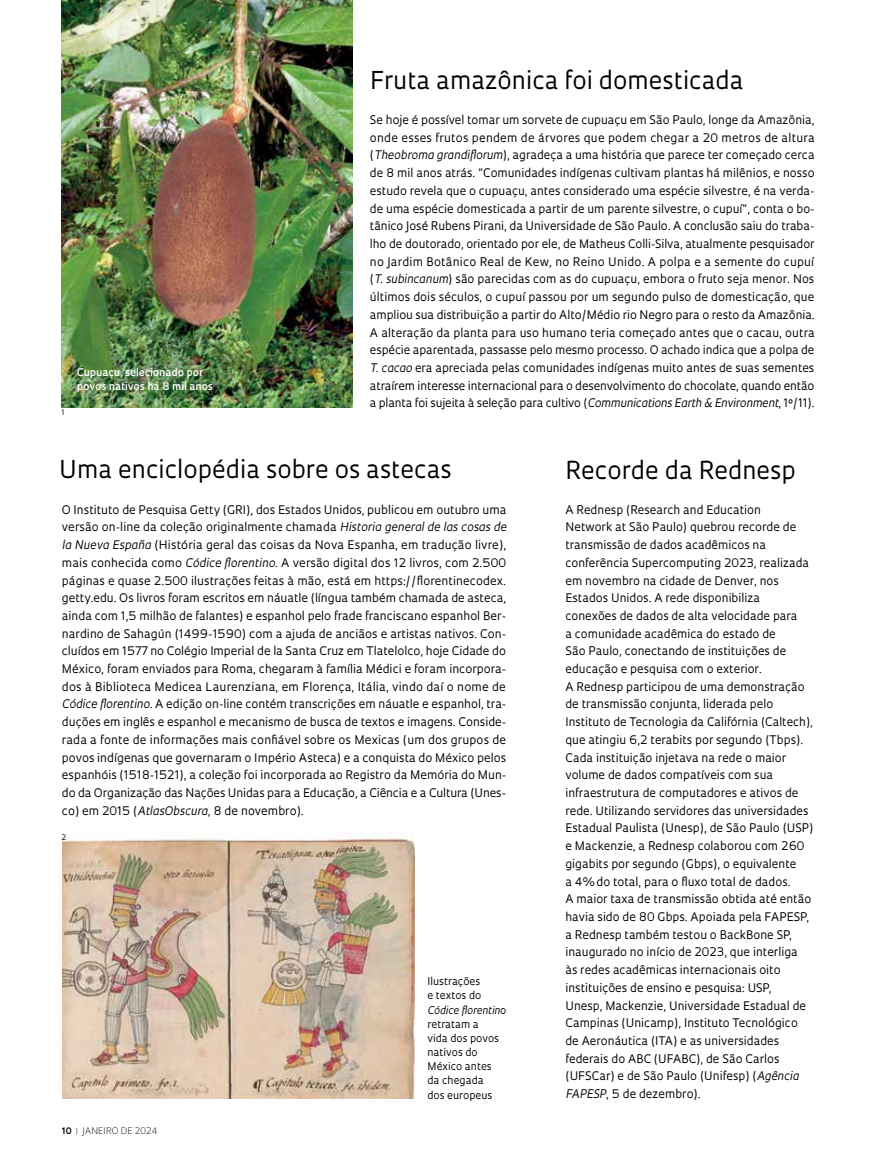
<style>
.page{position:relative;width:885px;height:1169px;background:#fff}
.page>*{position:absolute;margin:0;border:0;box-sizing:border-box;transform-origin:0 0}
.t1{font:24px "Oculum";color:#000}
.t2{font:11.55px/17.7px "Oculum";color:#000;text-align:justify}
.t3{font:10.35px/14.1px "Oculum";color:#000}
.t4{font:600 10.35px/14.1px "Oculum";color:#fff}
.t5{font:300 8.7px "Oculum";letter-spacing:.005em;color:#000}
.t6{font:7.35px "Oculum";color:#000}
.s1{font-style:italic}
.s2{font-weight:700}
.s3{font-weight:700;color:#939598}
</style>
<div class="page">
<img style="left:62px;top:0;width:290px;height:407px">
<img style="left:62px;top:837px;width:353px;height:261px">
<p class="t6" style="left:61px;top:407px;width:5px">1</p>
<p class="t4" style="left:77px;top:365px;width:137px">Cupuaçu, selecionado por povos nativos há 8 mil anos</p>
<h1 class="t1" style="left:370px;top:65px;width:375px">Fruta amazônica foi domesticada</h1>
<p class="t2" style="left:370px;top:110px;width:446px">Se hoje é possível tomar um sorvete de cupuaçu em São Paulo, longe da Amazônia, onde esses frutos pendem de árvores que podem chegar a 20 metros de altura (<span class="s1">Theobroma grandiflorum</span>), agradeça a uma história que parece ter começado cerca de 8 mil anos atrás. “Comunidades indígenas cultivam plantas há milênios, e nosso estudo revela que o cupuaçu, antes considerado uma espécie silvestre, é na verda&shy;de uma espécie domesticada a partir de um parente silvestre, o cupuí”, conta o bo&shy;tânico José Rubens Pirani, da Universidade de São Paulo. A conclusão saiu do traba&shy;lho de doutorado, orientado por ele, de Matheus Colli-Silva, atualmente pesquisador no Jardim Botânico Real de Kew, no Reino Unido. A polpa e a semente do cupuí (<span class="s1">T. subincanum</span>) são parecidas com as do cupuaçu, embora o fruto seja menor. Nos últimos dois séculos, o cupuí passou por um segundo pulso de domesticação, que ampliou sua distribuição a partir do Alto/Médio rio Negro para o resto da Amazônia.<br>A alteração da planta para uso humano teria começado antes que o cacau, outra espécie aparentada, passasse pelo mesmo processo. O achado indica que a polpa de <span class="s1">T. cacao</span> era apreciada pelas comunidades indígenas muito antes de suas sementes atraírem interesse internacional para o desenvolvimento do chocolate, quando então a planta foi sujeita à seleção para cultivo (<span class="s1">Communications Earth &amp; Environment</span>, 1º/11).</p>
<h1 class="t1" style="left:59px;top:454px;width:394px">Uma enciclopédia sobre os astecas</h1>
<p class="t2" style="left:62px;top:500px;width:446px">O Instituto de Pesquisa Getty (GRI), dos Estados Unidos, publicou em outubro uma versão on-line da coleção originalmente chamada <span class="s1">Historia general de las cosas de la Nueva España</span> (História geral das coisas da Nova Espanha, em tradução livre), mais conhecida como <span class="s1">Códice florentino</span>. A versão digital dos 12 livros, com 2.500 páginas e quase 2.500 ilustrações feitas à mão, está em https://florentinecodex. getty.edu. Os livros foram escritos em náuatle (língua também chamada de asteca, ainda com 1,5 milhão de falantes) e espanhol pelo frade franciscano espanhol Ber&shy;nardino de Sahagún (1499-1590) com a ajuda de anciãos e artistas nativos. Con&shy;cluídos em 1577 no Colégio Imperial de la Santa Cruz em Tlatelolco, hoje Cidade do México, foram enviados para Roma, chegaram à família Médici e foram incorpora&shy;dos à Biblioteca Medicea Laurenziana, em Florença, Itália, vindo daí o nome de <span class="s1">Códice florentino</span>. A edição on-line contém transcrições em náuatle e espanhol, tra&shy;duções em inglês e espanhol e mecanismo de busca de textos e imagens. Conside&shy;rada a fonte de informações mais confiável sobre os Mexicas (um dos grupos de povos indígenas que governaram o Império Asteca) e a conquista do México pelos espanhóis (1518-1521), a coleção foi incorporada ao Registro da Memória do Mun&shy;do da Organização das Nações Unidas para a Educação, a Ciência e a Cultura (Unes&shy;co) em 2015 (<span class="s1">AtlasObscura</span>, 8 de novembro).</p>
<p class="t6" style="left:62px;top:832px;width:6px">2</p>
<p class="t5" style="left:62px;top:1124px;width:97px"><span class="s2">10</span> <span class="s3">|</span> JANEIRO DE 2024</p>
<p class="t3" style="left:427px;top:974px;width:80px">Ilustrações<br>e textos do<br><span class="s1">Códice florentin</span>o retratam a<br>vida dos povos nativos do<br>México antes da chegada<br>dos europeus</p>
<h1 class="t1" style="left:565px;top:454px;width:232px">Recorde da Rednesp</h1>
<p class="t2" style="left:565px;top:500px;width:250px;text-align:left">A Rednesp (Research and Education<br>Network at São Paulo) quebrou recorde de transmissão de dados acadêmicos na conferência Supercomputing 2023, realizada em novembro na cidade de Denver, nos Estados Unidos. A rede disponibiliza conexões de dados de alta velocidade para<br>a comunidade acadêmica do estado de<br>São Paulo, conectando de instituições de educação e pesquisa com o exterior.<br>A Rednesp participou de uma demonstração de transmissão conjunta, liderada pelo Instituto de Tecnologia da Califórnia (Caltech), que atingiu 6,2 terabits por segundo (Tbps).<br>Cada instituição injetava na rede o maior volume de dados compatíveis com sua infraestrutura de computadores e ativos de rede. Utilizando servidores das universidades Estadual Paulista (Unesp), de São Paulo (USP) e Mackenzie, a Rednesp colaborou com 260 gigabits por segundo (Gbps), o equivalente<br>a 4% do total, para o fluxo total de dados.<br>A maior taxa de transmissão obtida até então havia sido de 80 Gbps. Apoiada pela FAPESP, a Rednesp também testou o BackBone SP, inaugurado no início de 2023, que interliga<br>às redes acadêmicas internacionais oito instituições de ensino e pesquisa: USP,<br>Unesp, Mackenzie, Universidade Estadual de Campinas (Unicamp), Instituto Tecnológico de Aeronáutica (ITA) e as universidades federais do ABC (UFABC), de São Carlos (UFSCar) e de São Paulo (Unifesp) (<span class="s1">Agência FAPESP</span>, 5 de dezembro).</p>
</div>
